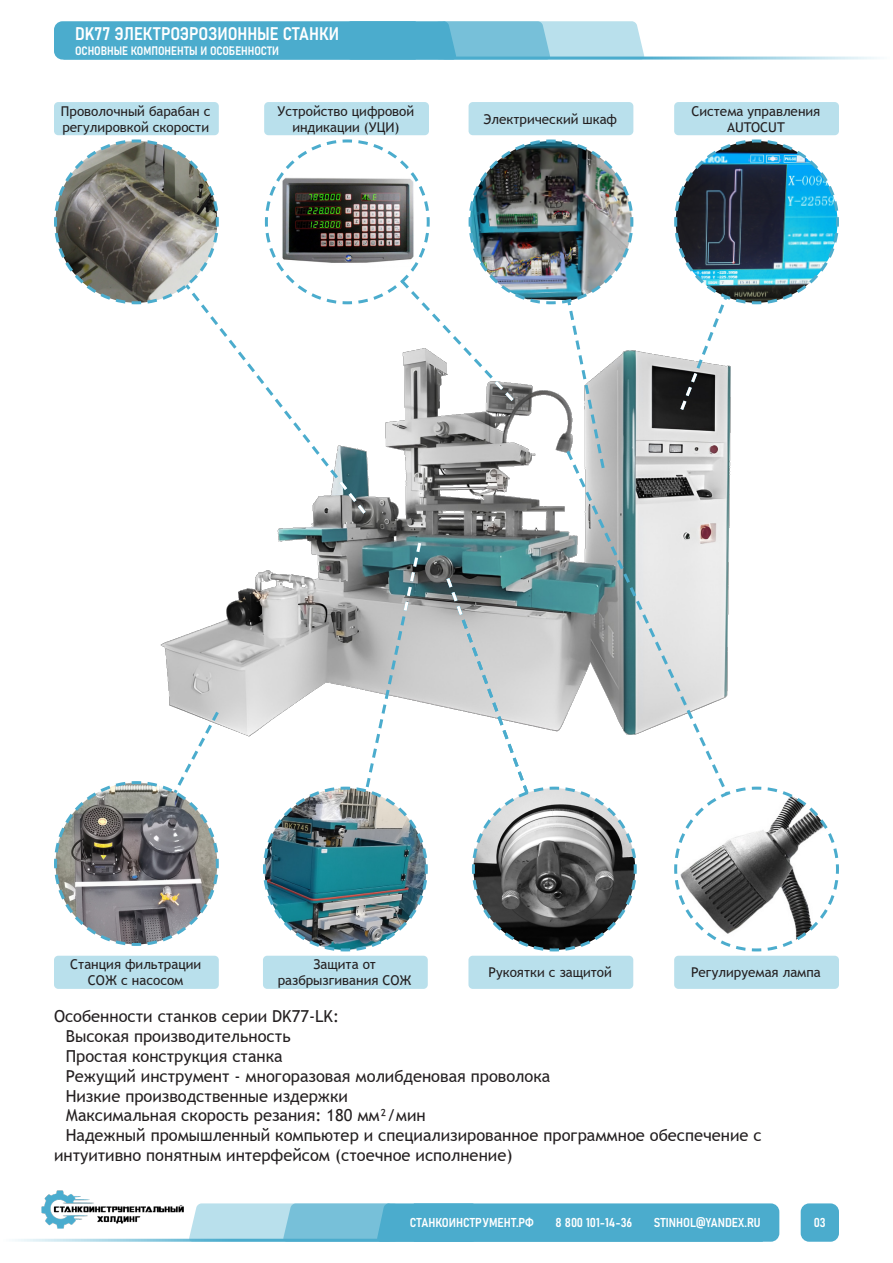
<style>
.page{position:relative;width:893px;height:1263px;background:#fff}
.page>*{position:absolute;margin:0;border:0;box-sizing:border-box;transform-origin:0 0}
.t1{font:18px "Bahnschrift";color:#fff}
.t2{font:16.5px/19.8px "Trebuchet MS";color:#231f20}
.t3{font:13.5px/16.2px "Trebuchet MS";color:#231f20;text-align:center}
.t4{font:12.75px "Bahnschrift";color:#fff}
.t5{font:12px "Bahnschrift";color:#fff}
</style>
<div class="page">
<svg style="left:54px;top:21px;width:591px;height:39px;background:#65b8d4"></svg>
<hr style="left:63px;top:57px;width:830px;height:3px;background:#4baccd">
<div style="left:801px;top:1203px;width:38px;height:39px;background:#4baccd;border-radius:9px"></div>
<svg style="left:189px;top:1203px;width:590px;height:39px;background:#67b9d4"></svg>
<hr style="left:0;top:1239px;width:763px;height:3px;background:#4baccd">
<img style="left:41px;top:1190px;width:142px;height:38px">
<img style="left:160px;top:350px;width:571px;height:387px">
<svg style="left:160px;top:306px;width:209px;height:211px"></svg>
<svg style="left:336px;top:478px;width:33px;height:39px"></svg>
<svg style="left:564px;top:447px;width:167px;height:338px"></svg>
<div style="left:264px;top:102px;width:165px;height:33px;background:#b9e0ec;border-radius:4px"></div>
<div style="left:54px;top:102px;width:165px;height:33px;background:#b9e0ec;border-radius:4px"></div>
<div style="left:54px;top:956px;width:165px;height:33px;background:#b9e0ec;border-radius:4px"></div>
<div style="left:263px;top:956px;width:165px;height:33px;background:#b9e0ec;border-radius:4px"></div>
<div style="left:674px;top:102px;width:165px;height:33px;background:#b9e0ec;border-radius:4px"></div>
<div style="left:468px;top:956px;width:165px;height:33px;background:#b9e0ec;border-radius:4px"></div>
<div style="left:674px;top:956px;width:165px;height:33px;background:#b9e0ec;border-radius:4px"></div>
<svg style="left:674px;top:785px;width:165px;height:167px"></svg>
<div style="left:469px;top:102px;width:164px;height:33px;background:#b9e0ec;border-radius:4px"></div>
<img style="left:263px;top:139px;width:372px;height:332px">
<svg style="left:54px;top:708px;width:168px;height:238px"></svg>
<svg style="left:444px;top:575px;width:194px;height:377px"></svg>
<img style="left:261px;top:539px;width:168px;height:413px">
<svg style="left:673px;top:139px;width:166px;height:274px"></svg>
<svg style="left:54px;top:139px;width:165px;height:167px"></svg>
<p class="t1" style="left:75px;top:20px;width:265px">DK77 ЭЛЕКТРОЭРОЗИОННЫЕ СТАНКИ</p>
<p class="t5" style="left:75px;top:41px;width:205px">ОСНОВНЫЕ КОМПОНЕНТЫ И ОСОБЕННОСТИ</p>
<p class="t3" style="left:61px;top:103px;width:151px;text-align:left">Проволочный барабан с регулировкой скорости</p>
<p class="t3" style="left:278px;top:103px;width:138px">Устройство цифровой индикации (УЦИ)</p>
<p class="t3" style="left:483px;top:111px;width:135px">Электрический шкаф</p>
<p class="t3" style="left:691px;top:103px;width:130px">Система управления<br>AUTOCUT</p>
<p class="t3" style="left:70px;top:956px;width:132px">Станция фильтрации<br>СОЖ с насосом</p>
<p class="t3" style="left:313px;top:956px;width:64px">Защита от</p>
<p class="t3" style="left:278px;top:972px;width:135px">разбрызгивания СОЖ</p>
<p class="t3" style="left:488px;top:964px;width:125px">Рукоятки с защитой</p>
<p class="t3" style="left:691px;top:964px;width:131px">Регулируемая лампа</p>
<p class="t2" style="left:54px;top:1006px;width:287px">Особенности станков серии DK77-LK:</p>
<p class="t2" style="left:66px;top:1026px;width:226px">Высокая производительность</p>
<p class="t2" style="left:66px;top:1046px;width:218px">Простая конструкция станка</p>
<p class="t2" style="left:66px;top:1066px;width:486px">Режущий инструмент - многоразовая молибденовая проволока</p>
<p class="t2" style="left:66px;top:1086px;width:284px">Низкие производственные издержки</p>
<p class="t2" style="left:66px;top:1105px;width:362px">Максимальная скорость резания: 180 мм²/мин</p>
<p class="t2" style="left:54px;top:1125px;width:709px;text-indent:12px">Надежный промышленный компьютер и специализированное программное обеспечение с интуитивно понятным интерфейсом (стоечное исполнение)</p>
<p class="t4" style="left:410px;top:1213px;width:125px">СТАНКОИНСТРУМЕНТ.РФ</p>
<p class="t4" style="left:556px;top:1213px;width:78px">8 800 101-14-36</p>
<p class="t4" style="left:654px;top:1213px;width:109px">STINHOL@YANDEX.RU</p>
<p class="t4" style="left:814px;top:1213px;width:13px">03</p>
</div>
